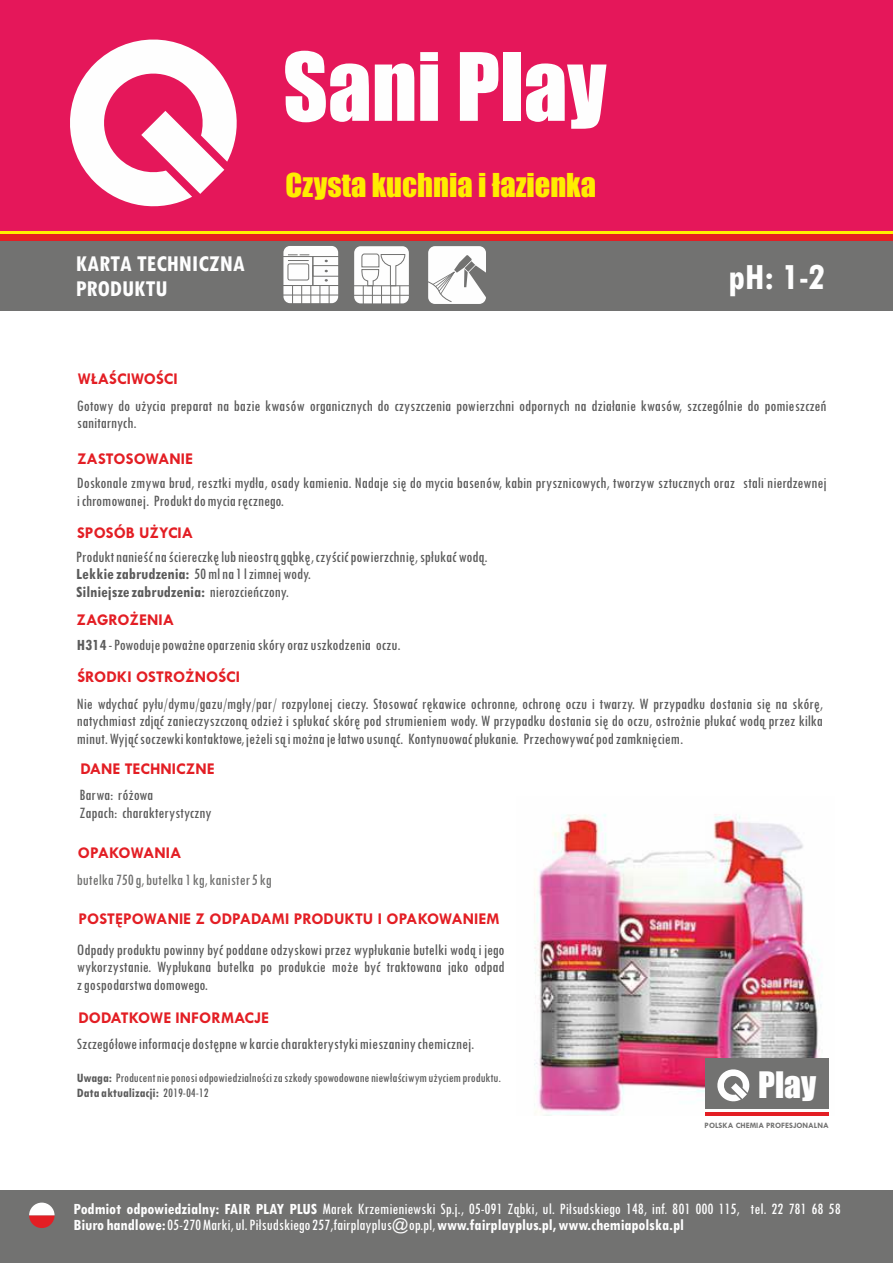
<style>
.page{position:relative;width:893px;height:1263px;background:#fff}
.page>*{position:absolute;margin:0;border:0;box-sizing:border-box;transform-origin:0 0}
.t1{font:86.85px "Impact";color:#fefefe}
.t2{font:700 condensed 39.15px "Tw Cen";color:#fefefe}
.t3{font:33.75px "Impact";color:#fefefe}
.t4{font:30.45px "Impact";color:#ffed00}
.t5{font:700 condensed 24px/25.7px "Tw Cen";color:#fefefe}
.t6{font:500 condensed 16.5px/17.7px "Tw Cen";color:#5b5b5b}
.t7{font:500 condensed 16.5px/15.9px "Tw Cen";color:#fefefe}
.t8{font:700 16.5px "Tw Cen";color:#e31e24}
.t9{font:500 condensed 16.5px "Tw Cen";color:#727271}
.t10{font:500 condensed 13.5px/14.4px "Tw Cen";color:#5b5b5b}
.t11{font:700 8.25px "Tw Cen";color:#727271}
.s1{font-weight:700}
</style>
<div class="page">
<img style="left:534px;top:814px;width:289px;height:301px">
<div style="left:0;top:1190px;width:893px;height:73px;background:#727271"></div>
<svg style="left:29px;top:1202px;width:26px;height:26px"></svg>
<div style="left:0;top:240px;width:893px;height:71px;background:#727271"></div>
<hr style="left:0;top:231px;width:893px;height:3px;background:#ffed00">
<div style="left:0;top:234px;width:893px;height:6px;background:#e31e24"></div>
<div style="left:0;top:0;width:893px;height:231px;background:#e5175a"></div>
<svg style="left:70px;top:39px;width:167px;height:168px"></svg>
<div style="left:351px;top:243px;width:61px;height:63px;background:#fefefe;border:3px solid #727271;border-radius:8px"></div>
<hr style="left:351px;top:285px;width:61px;height:1px;background:#727271">
<hr style="left:351px;top:295px;width:61px;height:1px;background:#727271">
<svg style="left:361px;top:253px;width:45px;height:53px"></svg>
<div style="left:280px;top:243px;width:61px;height:63px;background:#fefefe;border:3px solid #727271;border-radius:8px"></div>
<hr style="left:280px;top:285px;width:61px;height:1px;background:#727271">
<hr style="left:280px;top:295px;width:61px;height:1px;background:#727271">
<svg style="left:310px;top:286px;width:1px;height:19px"></svg>
<svg style="left:301px;top:286px;width:1px;height:19px"></svg>
<svg style="left:292px;top:286px;width:1px;height:19px"></svg>
<div style="left:312px;top:265px;width:28px;height:12px;border:1px solid #727271"></div>
<div style="left:312px;top:256px;width:28px;height:30px;border:1px solid #727271"></div>
<svg style="left:319px;top:279px;width:11px;height:26px"></svg>
<div style="left:282px;top:256px;width:31px;height:30px;border:1px solid #727271"></div>
<div style="left:288px;top:263px;width:21px;height:17px;border:1px solid #727271;border-radius:2px"></div>
<svg style="left:288px;top:254px;width:21px;height:7px"></svg>
<div style="left:425px;top:243px;width:64px;height:64px;background:#fefefe;border:3px solid #727271;border-radius:8px"></div>
<svg style="left:426px;top:255px;width:60px;height:48px"></svg>
<div style="left:705px;top:1058px;width:124px;height:52px;background:#727271"></div>
<svg style="left:717px;top:1069px;width:33px;height:33px"></svg>
<hr style="left:705px;top:1110px;width:124px;height:3px;background:#fefefe">
<hr style="left:705px;top:1113px;width:124px;height:3px;background:#e31e24">
<h1 class="t1" style="left:283px;top:52px;width:325px">Sani Play</h1>
<h3 class="t5" style="left:76px;top:252px;width:171px">KARTA TECHNICZNA<br>PRODUKTU</h3>
<p class="t8" style="left:78px;top:373px;width:102px">WŁAŚCIWOŚCI</p>
<h3 class="t4" style="left:286px;top:173px;width:312px">Czysta kuchnia i łazienka</h3>
<h2 class="t2" style="left:728px;top:263px;width:98px">pH: 1-2</h2>
<p class="t6" style="left:77px;top:398px;width:751px">Gotowy do użycia preparat na bazie kwasów organicznych do czyszczenia powierzchni odpornych na działanie kwasów, szczególnie do pomieszczeń sanitarnych.</p>
<p class="t8" style="left:77px;top:452px;width:117px">ZASTOSOWANIE</p>
<p class="t6" style="left:77px;top:475px;width:751px">Doskonale zmywa brud, resztki mydła, osady kamienia. Nadaje się do mycia basenów, kabin prysznicowych, tworzyw sztucznych oraz stali nierdzewnej i chromowanej. Produkt do mycia ręcznego.</p>
<p class="t8" style="left:77px;top:527px;width:118px">SPOSÓB UŻYCIA</p>
<p class="t6" style="left:76px;top:549px;width:413px">Produkt nanieść na ściereczkę lub nieostrą gąbkę, czyścić powierzchnię, spłukać wodą.<br><span class="s1">Lekkie zabrudzenia:</span> 50 ml na 1 l zimnej wody.<br><span class="s1">Silniejsze zabrudzenia:</span> nierozcieńczony.</p>
<p class="t8" style="left:76px;top:614px;width:99px">ZAGROŻENIA</p>
<p class="t6" style="left:77px;top:637px;width:325px"><span class="s1">H314</span>- Powoduje poważne oparzenia skóry oraz uszkodzenia oczu.</p>
<p class="t8" style="left:77px;top:670px;width:164px">ŚRODKI OSTROŻNOŚCI</p>
<p class="t6" style="left:77px;top:696px;width:748px;text-align:justify">Nie wdychać pyłu/dymu/gazu/mgły/par/ rozpylonej cieczy. Stosować rękawice ochronne, ochronę oczu i twarzy. W przypadku dostania się na skórę, natychmiast zdjąć zanieczyszczoną odzież i spłukać skórę pod strumieniem wody. W przypadku dostania się do oczu, ostrożnie płukać wodą przez kilka minut. Wyjąć soczewki kontaktowe, jeżeli są i można je łatwo usunąć. Kontynuować płukanie. Przechowywać pod zamknięciem.</p>
<p class="t8" style="left:80px;top:763px;width:136px">DANE TECHNICZNE</p>
<p class="t6" style="left:80px;top:788px;width:134px">Barwa: różowa<br>Zapach: charakterystyczny</p>
<p class="t8" style="left:78px;top:847px;width:105px">OPAKOWANIA</p>
<p class="t9" style="left:77px;top:874px;width:196px">butelka 750 g, butelka 1 kg, kanister 5 kg</p>
<p class="t8" style="left:78px;top:913px;width:423px">POSTĘPOWANIE Z ODPADAMI PRODUKTU I OPAKOWANIEM</p>
<p class="t6" style="left:77px;top:942px;width:429px;text-align:justify">Odpady produktu powinny być poddane odzyskowi przez wypłukanie butelki wodą i jego wykorzystanie. Wypłukana butelka po produkcie może być traktowana jako odpad z gospodarstwa domowego.</p>
<p class="t8" style="left:78px;top:1012px;width:192px">DODATKOWE INFORMACJE</p>
<p class="t6" style="left:77px;top:1037px;width:399px">Szczegółowe informacje dostępne w karcie charakterystyki mieszaniny chemicznej.</p>
<p class="t10" style="left:77px;top:1072px;width:426px"><span class="s1">Uwaga:</span> Producent nie ponosi odpowiedzialności za szkody spowodowane niewłaściwym użyciem produktu.<br><span class="s1">Data aktualizacji:</span> 2019-04-12</p>
<h3 class="t3" style="left:758px;top:1071px;width:60px">Play</h3>
<p class="t11" style="left:705px;top:1122px;width:126px">POLSKA CHEMIA PROFESJONALNA</p>
<p class="t7" style="left:74px;top:1202px;width:769px"><span class="s1">Podmiot odpowiedzialny: FAIR PLAY PLUS</span> Marek Krzemieniewski Sp.j., 05-091 Ząbki, ul. Piłsudskiego 148, inf. 801 000 115, tel. 22 781 68 58<br><span class="s1">Biuro handlowe:</span>05-270 Marki, ul. Piłsudskiego 257,fairplayplus@op.pl, <span class="s1">www.fairplayplus.pl, www.chemiapolska.pl</span></p>
</div>
